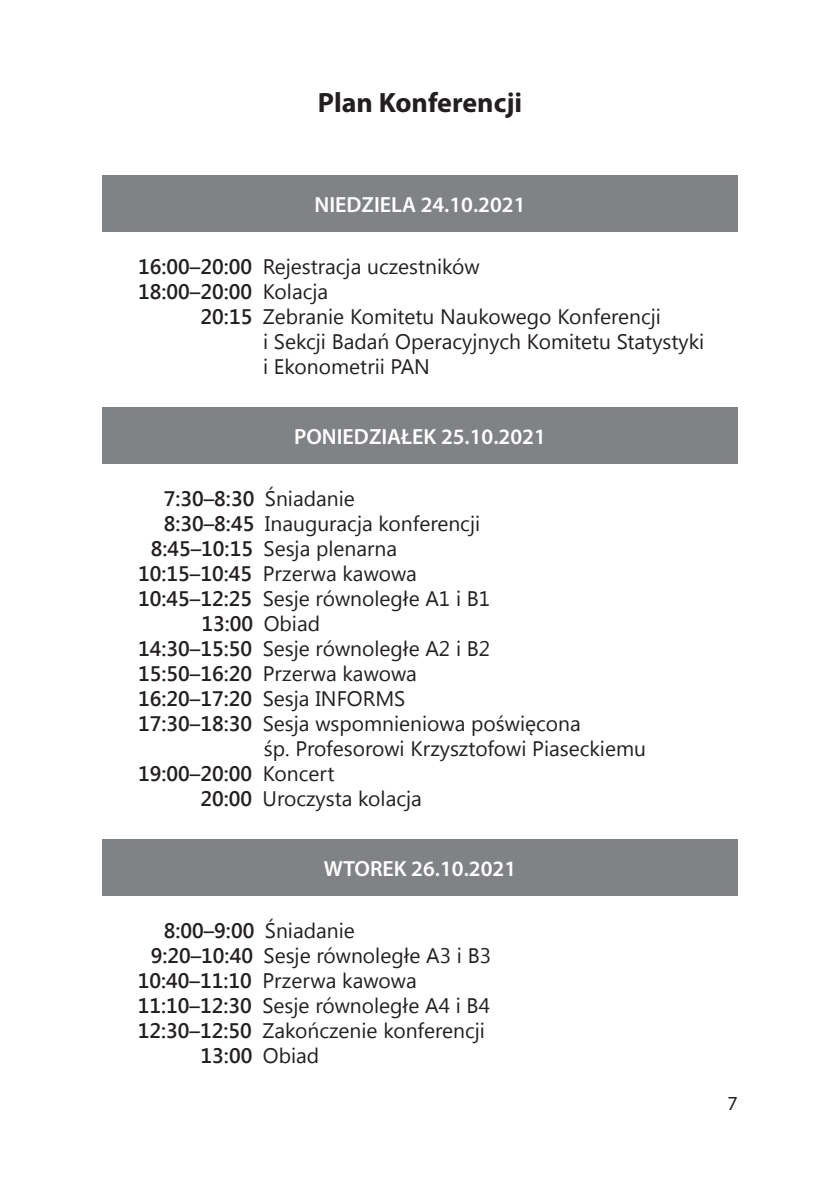
<style>
.page{position:relative;width:840px;height:1191px;background:#fff}
.page>*{position:absolute;margin:0;border:0;box-sizing:border-box;transform-origin:0 0}
.t1{font:700 28px "Myriad Pro";color:#231f20}
.t2{font:600 22px "Myriad Pro";color:#fff}
.t3{font:21px/25px "Segoe UI";color:#231f20}
.t4{font:600 21px "Segoe UI";color:#231f20}
.t5{font:20px "Myriad Pro";color:#231f20}
.s1{font-weight:600}
.s2{font-weight:400}
</style>
<div class="page">
<div style="left:102px;top:175px;width:635px;height:57px;background:#808285"></div>
<div style="left:102px;top:407px;width:635px;height:57px;background:#808285"></div>
<div style="left:102px;top:839px;width:635px;height:56px;background:#808285"></div>
<h1 class="t1" style="left:317px;top:84px;width:206px">Plan Konferencji</h1>
<p class="t2" style="left:314px;top:191px;width:212px">NIEDZIELA 24.10.2021</p>
<p class="t3" style="left:138px;top:253px;width:343px"><span class="s1">16:00–20:00</span> Rejestracja uczestników<br><span class="s1">18:00–20:00</span> Kolacja</p>
<p class="t3" style="left:263px;top:303px;width:442px;text-indent:-62px"><span class="s1">20:15</span> Zebranie Komitetu Naukowego Konferencji<br>i Sekcji Badań Operacyjnych Komitetu Statystyki i Ekonometrii PAN</p>
<p class="t2" style="left:294px;top:422px;width:253px">PONIEDZIAŁEK 25.10.2021</p>
<p class="t4" style="left:164px;top:484px;width:192px">7:30–8:30 <span class="s2">Śniadanie</span></p>
<p class="t3" style="left:164px;top:510px;width:318px"><span class="s1">8:30–8:45</span> Inauguracja konferencji</p>
<p class="t3" style="left:151px;top:535px;width:248px"><span class="s1">8:45–10:15</span> Sesja plenarna</p>
<p class="t3" style="left:138px;top:560px;width:280px"><span class="s1">10:15–10:45</span> Przerwa kawowa</p>
<p class="t3" style="left:138px;top:585px;width:353px"><span class="s1">10:45–12:25</span> Sesje równoległe A1 i B1</p>
<p class="t4" style="left:201px;top:609px;width:120px">13:00 <span class="s2">Obiad</span></p>
<p class="t3" style="left:138px;top:635px;width:353px"><span class="s1">14:30–15:50</span> Sesje równoległe A2 i B2</p>
<p class="t3" style="left:138px;top:660px;width:280px"><span class="s1">15:50–16:20</span> Przerwa kawowa</p>
<p class="t3" style="left:138px;top:685px;width:268px"><span class="s1">16:20–17:20</span> Sesja INFORMS</p>
<p class="t3" style="left:138px;top:710px;width:444px"><span class="s1">17:30–18:30</span> Sesja wspomnieniowa poświęcona</p>
<p class="t3" style="left:264px;top:735px;width:383px">śp. Profesorowi Krzysztofowi Piaseckiemu</p>
<p class="t4" style="left:138px;top:759px;width:198px">19:00–20:00 <span class="s2">Koncert</span></p>
<p class="t3" style="left:200px;top:785px;width:223px"><span class="s1">20:00</span> Uroczysta kolacja</p>
<p class="t2" style="left:323px;top:854px;width:194px">WTOREK 26.10.2021</p>
<p class="t4" style="left:164px;top:915px;width:192px">8:00–9:00 <span class="s2">Śniadanie</span></p>
<p class="t3" style="left:151px;top:942px;width:342px"><span class="s1">9:20–10:40</span> Sesje równoległe A3 i B3</p>
<p class="t3" style="left:138px;top:967px;width:280px"><span class="s1">10:40–11:10</span> Przerwa kawowa</p>
<p class="t3" style="left:138px;top:992px;width:353px"><span class="s1">11:10–12:30</span> Sesje równoległe A4 i B4</p>
<p class="t3" style="left:138px;top:1017px;width:348px"><span class="s1">12:30–12:50</span> Zakończenie konferencji</p>
<p class="t4" style="left:200px;top:1040px;width:120px">13:00 <span class="s2">Obiad</span></p>
<p class="t5" style="left:727px;top:1090px;width:12px">7</p>
</div>
